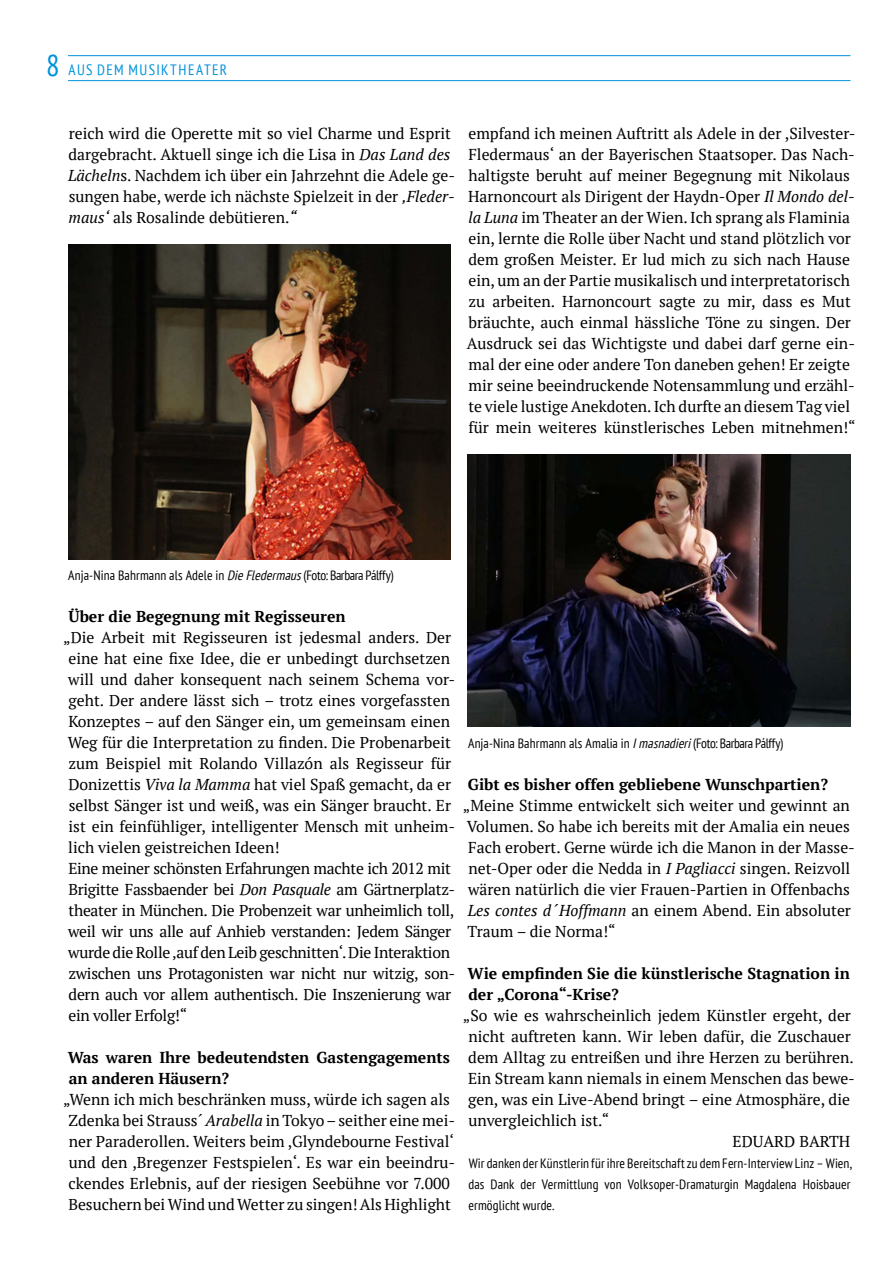
<style>
.page{position:relative;width:893px;height:1263px;background:#fff}
.page>*{position:absolute;margin:0;border:0;box-sizing:border-box;transform-origin:0 0}
.t1{font:15.75px/21px "PT Serif";color:#000}
.t2{font:700 15.75px/21px "PT Serif";color:#000}
.t3{font:condensed 15px "PT Sans";letter-spacing:.09em;color:#0093dc}
.t4{font:condensed 13.5px/21px "PT Sans";letter-spacing:.005em;color:#000}
.s1{font-size:30px}
.s2{font-style:italic}
</style>
<div class="page">
<hr style="left:68px;top:55px;width:782px;height:1px;background:#0093dc">
<hr style="left:68px;top:80px;width:782px;height:1px;background:#0093dc">
<img style="left:68px;top:244px;width:383px;height:315px">
<img style="left:468px;top:454px;width:382px;height:273px">
<p class="t3" style="left:46px;top:60px;width:183px"><span class="s1">8</span> AUS DEM MUSIKTHEATER</p>
<p class="t1" style="left:68px;top:123px;width:389px">reich wird die Operette mit so viel Charme und Esprit dargebracht. Aktuell singe ich die Lisa in <span class="s2">Das Land des Lächeln</span>s. Nachdem ich über ein Jahrzehnt die Adele ge&shy;sungen habe, werde ich nächste Spielzeit in der <span class="s2">‚Fleder&shy;maus‘</span> als Rosalinde debütieren.<span class="s2">“</span></p>
<p class="t1" style="left:467px;top:123px;width:390px">empfand ich meinen Auftritt als Adele in der ,Silvester-Fledermaus‘ an der Bayerischen Staatsoper. Das Nach&shy;haltigste beruht auf meiner Begegnung mit Nikolaus Harnoncourt als Dirigent der Haydn-Oper <span class="s2">Il Mondo del&shy;la Luna</span> im Theater an der Wien. Ich sprang als Flaminia ein, lernte die Rolle über Nacht und stand plötzlich vor dem großen Meister. Er lud mich zu sich nach Hause ein, um an der Partie musikalisch und interpretatorisch zu arbeiten. Harnoncourt sagte zu mir, dass es Mut bräuchte, auch einmal hässliche Töne zu singen. Der Ausdruck sei das Wichtigste und dabei darf gerne ein&shy;mal der eine oder andere Ton daneben gehen! Er zeigte mir seine beeindruckende Notensammlung und erzähl&shy;te viele lustige Anekdoten. Ich durfte an diesem Tag viel für mein weiteres künstlerisches Leben mitnehmen!“</p>
<p class="t4" style="left:68px;top:565px;width:326px">Anja-Nina Bahrmann als Adele in <span class="s2">DieFledermaus</span>(Foto: Barbara Pálffy)</p>
<p class="t2" style="left:68px;top:606px;width:279px">Über die Begegnung mit Regisseuren</p>
<p class="t1" style="left:63px;top:627px;width:393px">„Die Arbeit mit Regisseuren ist jedesmal anders. Der eine hat eine fixe Idee, die er unbedingt durchsetzen will und daher konsequent nach seinem Schema vor&shy;geht. Der andere lässt sich – trotz eines vorgefassten Konzeptes – auf den Sänger ein, um gemeinsam einen Weg für die Interpretation zu finden. Die Probenarbeit zum Beispiel mit Rolando Villazón als Regisseur für Donizettis <span class="s2">Viva la Mamma</span> hat viel Spaß gemacht, da er selbst Sänger ist und weiß, was ein Sänger braucht. Er ist ein feinfühliger, intelligenter Mensch mit unheim&shy;lich vielen geistreichen Ideen!<br>Eine meiner schönsten Erfahrungen machte ich 2012 mit Brigitte Fassbaender bei <span class="s2">Don Pasquale</span> am Gärtnerplatz&shy;theater in München. Die Probenzeit war unheimlich toll, weil wir uns alle auf Anhieb verstanden: Jedem Sänger wurde die Rolle ‚auf den Leib geschnitten‘. Die Interaktion zwischen uns Protagonisten war nicht nur witzig, son&shy;dern auch vor allem authentisch. Die Inszenierung war ein voller Erfolg!“</p>
<p class="t2" style="left:68px;top:1047px;width:384px">Was waren Ihre bedeutendsten Gastengagements an anderen Häusern?</p>
<p class="t1" style="left:63px;top:1089px;width:393px;text-align:center">„Wenn ich mich beschränken muss, würde ich sagen als Zdenka bei Strauss´ <span class="s2">Arabella</span> in Tokyo – seither eine mei&shy;ner Paraderollen. Weiters beim ,Glyndebourne Festival‘ und den ,Bregenzer Festspielen‘. Es war ein beeindru&shy;ckendes Erlebnis, auf der riesigen Seebühne vor 7.000<br>Besuchern bei Wind und Wetter zu singen! Als Highlight</p>
<p class="t4" style="left:468px;top:733px;width:316px">Anja-Nina Bahrmann als Amalia in <span class="s2">Imasnadieri</span>(Foto: Barbara Pálffy)</p>
<p class="t2" style="left:468px;top:774px;width:362px">Gibt es bisher offen gebliebene Wunschpartien?</p>
<p class="t1" style="left:463px;top:795px;width:394px">„Meine Stimme entwickelt sich weiter und gewinnt an Volumen. So habe ich bereits mit der Amalia ein neues Fach erobert. Gerne würde ich die Manon in der Masse&shy;net-Oper oder die Nedda in <span class="s2">I Pagliacci</span> singen. Reizvoll wären natürlich die vier Frauen-Partien in Offenbachs <span class="s2">Les contes d´Hoffmann</span> an einem Abend. Ein absoluter Traum – die Norma!“</p>
<p class="t2" style="left:467px;top:963px;width:384px">Wie empfinden Sie die künstlerische Stagnation in der „Corona“-Krise?</p>
<p class="t1" style="left:463px;top:1005px;width:390px">„So wie es wahrscheinlich jedem Künstler ergeht, der</p>
<p class="t1" style="left:468px;top:1026px;width:384px">nicht auftreten kann. Wir leben dafür, die Zuschauer</p>
<p class="t1" style="left:468px;top:1047px;width:387px">dem Alltag zu entreißen und ihre Herzen zu berühren.</p>
<p class="t1" style="left:468px;top:1068px;width:388px">Ein Stream kann niemals in einem Menschen das bewe-</p>
<p class="t1" style="left:468px;top:1089px;width:383px">gen, was ein Live-Abend bringt – eine Atmosphäre, die</p>
<p class="t1" style="left:468px;top:1110px;width:142px">unvergleichlich ist.“</p>
<p class="t1" style="left:733px;top:1131px;width:119px">EDUARD BARTH</p>
<p class="t4" style="left:468px;top:1153px;width:385px">Wir danken der Künstlerin für ihre Bereitschaft zu dem Fern-Interview Linz – Wien, das Dank der Vermittlung von Volksoper-Dramaturgin Magdalena Hoisbauer ermöglicht wurde.</p>
</div>
